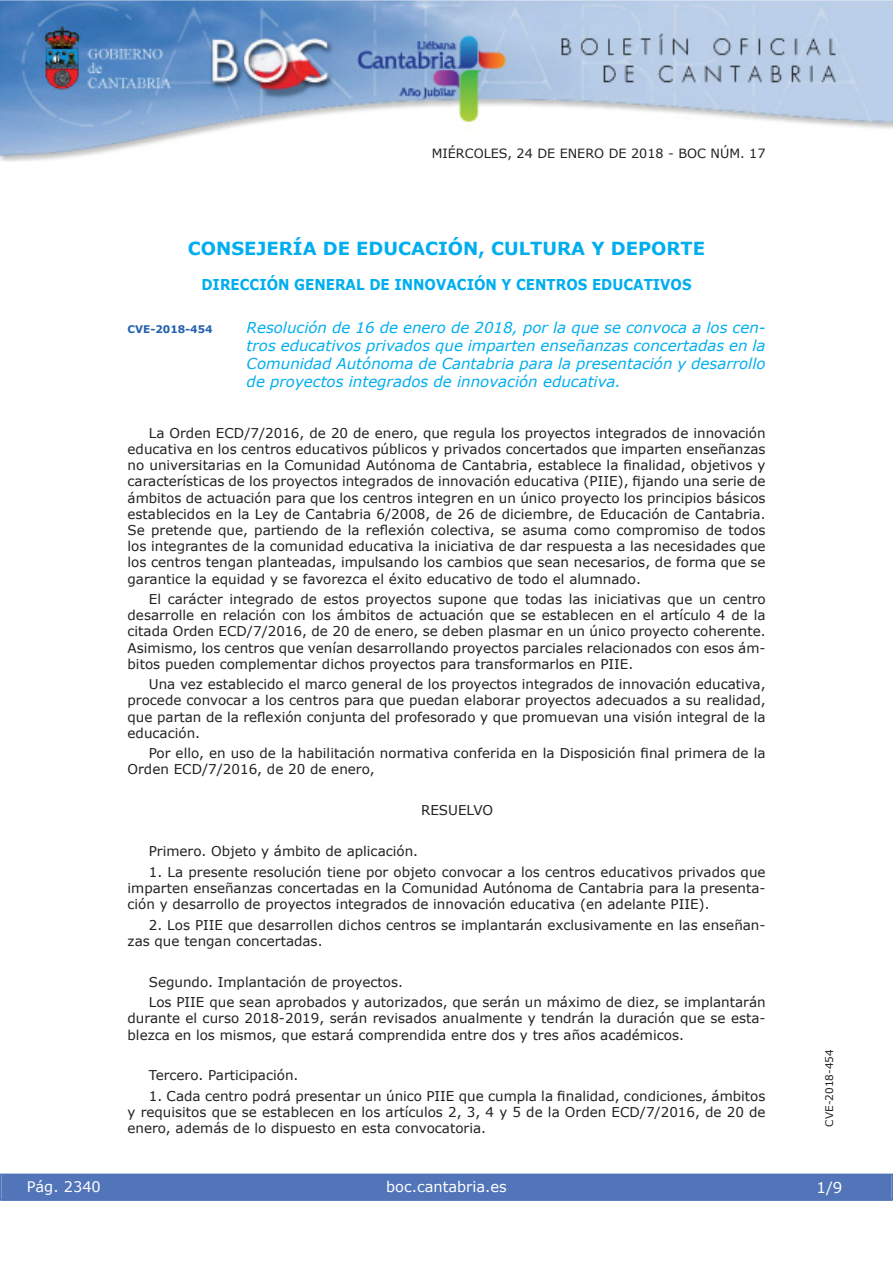
<style>
.page{position:relative;width:893px;height:1263px;background:#fff}
.page>*{position:absolute;margin:0;border:0;box-sizing:border-box;transform-origin:0 0}
.t1{font:700 18px "Verdana";color:#00aeef}
.t2{font:italic 15px/18px "Verdana";color:#00aeef;text-align:justify}
.t3{font:700 15px "Verdana";color:#00aeef;scale:.9 1}
.t4{font:15px "Verdana";color:#fff}
.t5{font:14.55px "Verdana";color:#fff}
.t6{font:13.5px/16.2px "Verdana";color:#231f20;text-align:justify}
.t7{font:12.75px "Verdana";color:#231f20}
.t8{font:10.5px "Verdana";color:#231f20}
.t9{font:700 10.5px "Verdana";color:#2561ad}
</style>
<div class="page">
<img style="left:0;top:0;width:893px;height:161px">
<div style="left:1px;top:1174px;width:890px;height:27px;background:#5175b8"></div>
<div style="left:0;top:1174px;width:893px;height:27px;border:1px solid #5175b8"></div>
<p class="t7" style="left:432px;top:145px;width:335px">MIÉRCOLES, 24 DE ENERO DE 2018 - BOC NÚM. 17</p>
<h1 class="t1" style="left:188px;top:237px;width:519px">CONSEJERÍA DE EDUCACIÓN, CULTURA Y DEPORTE</h1>
<p class="t3" style="left:201px;top:275px;width:546px">DIRECCIÓN GENERAL DE INNOVACIÓN Y CENTROS EDUCATIVOS</p>
<p class="t9" style="left:128px;top:323px;width:87px">CVE-2018-454</p>
<p class="t2" style="left:247px;top:319px;width:520px">Resolución de 16 de enero de 2018, por la que se convoca a los cen&shy;tros educativos privados que imparten enseñanzas concertadas en la Comunidad Autónoma de Cantabria para la presentación y desarrollo de proyectos integrados de innovación educativa.</p>
<p class="t6" style="left:128px;top:424px;width:639px;text-indent:21px">La Orden ECD/7/2016, de 20 de enero, que regula los proyectos integrados de innovación educativa en los centros educativos públicos y privados concertados que imparten enseñanzas no universitarias en la Comunidad Autónoma de Cantabria, establece la finalidad, objetivos y características de los proyectos integrados de innovación educativa (PIIE), fijando una serie de ámbitos de actuación para que los centros integren en un único proyecto los principios básicos establecidos en la Ley de Cantabria 6/2008, de 26 de diciembre, de Educación de Cantabria.<br>Se pretende que, partiendo de la reflexión colectiva, se asuma como compromiso de todos los integrantes de la comunidad educativa la iniciativa de dar respuesta a las necesidades que los centros tengan planteadas, impulsando los cambios que sean necesarios, de forma que se garantice la equidad y se favorezca el éxito educativo de todo el alumnado.</p>
<p class="t6" style="left:128px;top:590px;width:640px;text-indent:21px">El carácter integrado de estos proyectos supone que todas las iniciativas que un centro desarrolle en relación con los ámbitos de actuación que se establecen en el artículo 4 de la citada Orden ECD/7/2016, de 20 de enero, se deben plasmar en un único proyecto coherente.<br>Asimismo, los centros que venían desarrollando proyectos parciales relacionados con esos ám&shy;bitos pueden complementar dichos proyectos para transformarlos en PIIE.</p>
<p class="t6" style="left:128px;top:676px;width:640px;text-indent:21px">Una vez establecido el marco general de los proyectos integrados de innovación educativa, procede convocar a los centros para que puedan elaborar proyectos adecuados a su realidad, que partan de la reflexión conjunta del profesorado y que promuevan una visión integral de la educación.</p>
<p class="t6" style="left:128px;top:745px;width:639px;text-indent:21px">Por ello, en uso de la habilitación normativa conferida en la Disposición final primera de la<br>Orden ECD/7/2016, de 20 de enero,</p>
<p class="t6" style="left:421px;top:802px;width:74px">RESUELVO</p>
<p class="t6" style="left:149px;top:843px;width:271px">Primero. Objeto y ámbito de aplicación.</p>
<p class="t6" style="left:128px;top:863px;width:639px;text-indent:21px">1. La presente resolución tiene por objeto convocar a los centros educativos privados que imparten enseñanzas concertadas en la Comunidad Autónoma de Cantabria para la presenta&shy;ción y desarrollo de proyectos integrados de innovación educativa (en adelante PIIE).</p>
<p class="t6" style="left:128px;top:916px;width:639px;text-indent:21px">2. Los PIIE que desarrollen dichos centros se implantarán exclusivamente en las enseñan&shy;zas que tengan concertadas.</p>
<p class="t6" style="left:149px;top:971px;width:618px;line-height:20.4px">Segundo. Implantación de proyectos.<br>Los PIIE que sean aprobados y autorizados, que serán un máximo de diez, se implantarán</p>
<p class="t6" style="left:128px;top:1010px;width:640px">durante el curso 2018-2019, serán revisados anualmente y tendrán la duración que se esta&shy;blezca en los mismos, que estará comprendida entre dos y tres años académicos.</p>
<p class="t6" style="left:149px;top:1067px;width:151px">Tercero. Participación.</p>
<p class="t6" style="left:128px;top:1087px;width:640px;text-indent:21px">1. Cada centro podrá presentar un único PIIE que cumpla la finalidad, condiciones, ámbitos y requisitos que se establecen en los artículos 2, 3, 4 y 5 de la Orden ECD/7/2016, de 20 de enero, además de lo dispuesto en esta convocatoria.</p>
<p class="t5" style="left:27px;top:1177px;width:76px">Pág. 2340</p>
<p class="t5" style="left:386px;top:1178px;width:122px">boc.cantabria.es</p>
<p class="t8" style="left:823px;top:1127px;width:79px;rotate:-90deg">CVE-2018-454</p>
<p class="t4" style="left:816px;top:1178px;width:27px">1/9</p>
</div>
